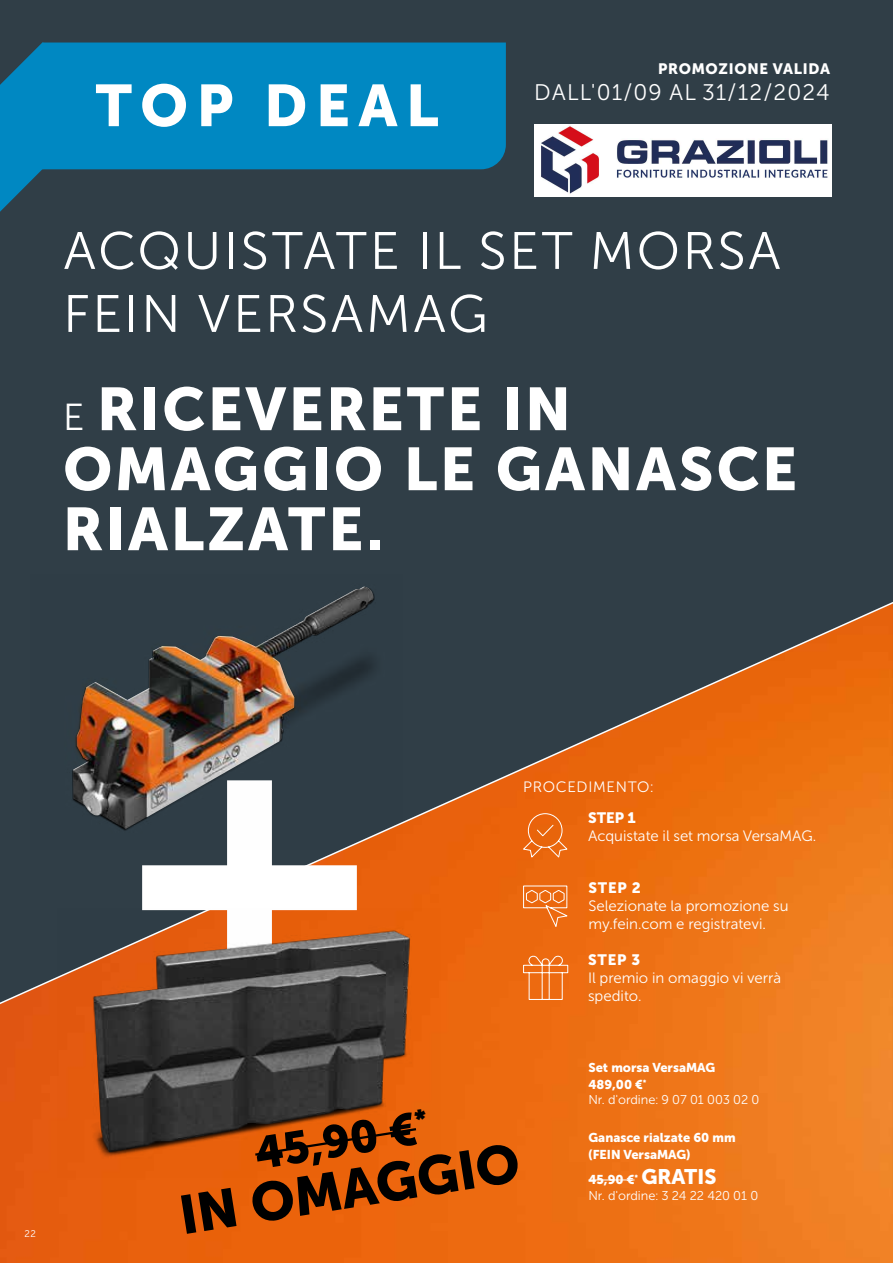
<style>
.page{position:relative;width:893px;height:1263px;background:#fff}
.page>*{position:absolute;margin:0;border:0;box-sizing:border-box;transform-origin:0 0}
.t1{font:700 60px/60px "FEIN Corporate";letter-spacing:.05em;color:#fff}
.t2{font:700 58.5px "FEIN Corporate";letter-spacing:.15em;color:#fff}
.t3{font:700 54px "FEIN Corporate";color:#000}
.t4{font:300 52.5px/63px "FEIN Corporate";letter-spacing:.05em;color:#fff}
.t5{font:700 45px "FEIN Corporate";color:#000}
.t6{font:300 22.5px "FEIN Corporate";letter-spacing:.05em;color:#fff}
.t7{font:700 21px "FEIN Corporate";color:#fff}
.t8{font:300 15px/18px "FEIN Corporate";color:#fff}
.t9{font:700 15px "FEIN Corporate";letter-spacing:.05em;color:#fff}
.t10{font:300 15px "FEIN Corporate";letter-spacing:.05em;color:#fff}
.t11{font:700 12.75px/17px "FEIN Corporate";color:#fff}
.t12{font:300 12.75px "FEIN Corporate";color:#fff}
.t13{font:300 9.75px "FEIN Corporate";color:#fff}
.s1{font-weight:300;font-size:37.5px}
</style>
<div class="page">
<div style="left:0;top:0;width:893px;height:599px;background:#303e47"></div>
<img style="left:0;top:1016px;width:893px;height:247px">
<svg style="left:0;top:43px;width:46px;height:169px;background:#0c74a1"></svg>
<div style="left:42px;top:43px;width:464px;height:126px;background:#0088c2"></div>
<svg style="left:892px;top:63px;width:1px;height:1137px"></svg>
<img style="left:57px;top:1016px;width:383px;height:162px">
<hr style="left:588px;top:1180px;width:46px;height:1px;background:#fff">
<svg style="left:0;top:599px;width:893px;height:412px;background:#a86331"></svg>
<svg style="left:253px;top:1126px;width:166px;height:31px;background:#d85a09"></svg>
<img style="left:31px;top:574px;width:371px;height:275px">
<img style="left:73px;top:589px;width:286px;height:227px">
<img style="left:534px;top:124px;width:297px;height:72px">
<h2 class="t2" style="left:95px;top:72px;width:345px">TOP DEAL</h2>
<p class="t9" style="left:658px;top:61px;width:174px">PROMOZIONE VALIDA</p>
<h3 class="t6" style="left:534px;top:81px;width:297px">DALL'01/09 AL 31/12/2024</h3>
<h3 class="t4" style="left:63px;top:220px;width:719px">ACQUISTATE IL SET MORSA<br>FEIN VERSAMAG</h3>
<h1 class="t1" style="left:63px;top:379px;width:735px"><span class="s1">E</span> RICEVERETE IN<br>OMAGGIO LE GANASCE<br>RIALZATE.</h1>
<p class="t13" style="left:25px;top:1228px;width:13px">22</p>
<p class="t10" style="left:523px;top:778px;width:132px">PROCEDIMENTO:</p>
<p class="t9" style="left:588px;top:809px;width:49px">STEP 1</p>
<p class="t8" style="left:588px;top:827px;width:230px">Acquistate il set morsa VersaMAG.</p>
<p class="t9" style="left:588px;top:880px;width:54px">STEP 2</p>
<p class="t8" style="left:588px;top:897px;width:202px">Selezionate la promozione su my.fein.com e registratevi.</p>
<p class="t9" style="left:588px;top:951px;width:54px">STEP 3</p>
<p class="t8" style="left:588px;top:969px;width:195px">Il premio in omaggio vi verrà spedito.</p>
<h3 class="t5" style="left:251px;top:1128px;width:177px;rotate:-9deg">45,90 €<sup>*</sup></h3>
<h3 class="t3" style="left:175px;top:1185px;width:345px;rotate:-9deg">IN OMAGGIO</h3>
<p class="t11" style="left:588px;top:1058px;width:128px;line-height:17.4px">Set morsa VersaMAG<br>489,00 €<sup>*</sup></p>
<p class="t12" style="left:588px;top:1093px;width:172px">Nr. d'ordine: 9 07 01 003 02 0</p>
<p class="t11" style="left:588px;top:1128px;width:149px">Ganasce rialzate 60 mm (FEIN VersaMAG)</p>
<p class="t11" style="left:588px;top:1171px;width:51px">45,90 €<sup>*</sup></p>
<h3 class="t7" style="left:641px;top:1165px;width:77px">GRATIS</h3>
<p class="t12" style="left:588px;top:1188px;width:171px">Nr. d'ordine: 3 24 22 420 01 0</p>
</div>
